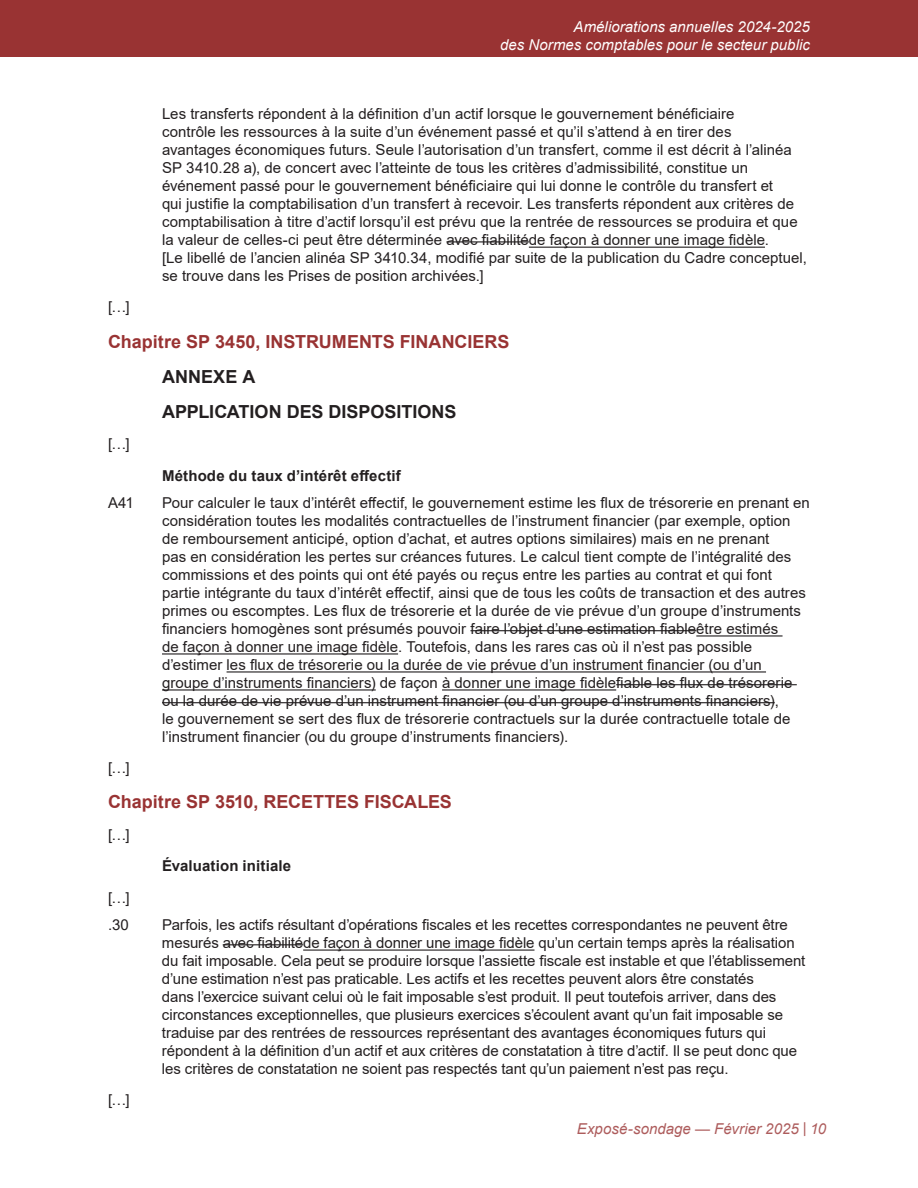
<style>
.page{position:relative;width:918px;height:1188px;background:#fff}
.page>*{position:absolute;margin:0;border:0;box-sizing:border-box;transform-origin:0 0}
.t1{font:700 18px "Arial";color:#933}
.t2{font:700 18px/35.1px "Arial";color:#231f20}
.t3{font:15px/18px "Arial";color:#231f20}
.t4{font:italic 15px/18px "Arial";letter-spacing:.005em;color:#fff;text-align:right}
.t5{font:700 15px "Arial";letter-spacing:.01em;color:#231f20}
.t6{font:italic 15px "Arial";letter-spacing:.005em;color:#ad5c5c}
</style>
<div class="page">
<div style="left:0;top:0;width:918px;height:57px;background:#933"></div>
<hr style="left:529px;top:247px;width:236px;height:1px;background:#231f20">
<hr style="left:696px;top:635px;width:87px;height:2px;background:#231f20">
<hr style="left:162px;top:653px;width:236px;height:2px;background:#231f20">
<hr style="left:227px;top:671px;width:539px;height:2px;background:#231f20">
<hr style="left:162px;top:689px;width:214px;height:2px;background:#231f20">
<hr style="left:442px;top:689px;width:174px;height:2px;background:#231f20">
<hr style="left:303px;top:950px;width:231px;height:1px;background:#231f20">
<hr style="left:446px;top:241px;width:83px;height:1px;background:#231f20">
<hr style="left:470px;top:630px;width:226px;height:1px;background:#231f20">
<hr style="left:616px;top:684px;width:181px;height:1px;background:#231f20">
<hr style="left:162px;top:702px;width:613px;height:1px;background:#231f20">
<hr style="left:223px;top:944px;width:80px;height:1px;background:#231f20">
<p class="t4" style="left:500px;top:17px;width:311px">Améliorations annuelles 2024-2025<br>des Normes comptables pour le secteur public</p>
<p class="t3" style="left:162px;top:105px;width:646px">Les transferts répondent à la définition d’un actif lorsque le gouvernement bénéficiaire<br>contrôle les ressources à la suite d’un événement passé et qu’il s’attend à en tirer des<br>avantages économiques futurs. Seule l’autorisation d’un transfert, comme il est décrit à l’alinéa SP 3410.28 a), de concert avec l’atteinte de tous les critères d’admissibilité, constitue un événement passé pour le gouvernement bénéficiaire qui lui donne le contrôle du transfert et<br>qui justifie la comptabilisation d’un transfert à recevoir. Les transferts répondent aux critères de comptabilisation à titre d’actif lorsqu’il est prévu que la rentrée de ressources se produira et que la valeur de celles-ci peut être déterminée avec fiabilitéde façon à donner une image fidèle.<br>[Le libellé de l’ancien alinéa SP 3410.34, modifié par suite de la publication du Cadre conceptuel, se trouve dans les Prises de position archivées.]</p>
<p class="t3" style="left:108px;top:298px;width:23px">[…]</p>
<h4 class="t1" style="left:108px;top:329px;width:403px">Chapitre SP 3450, INSTRUMENTS FINANCIERS</h4>
<h5 class="t2" style="left:162px;top:359px;width:296px">ANNEXE A<br>APPLICATION DES DISPOSITIONS</h5>
<p class="t3" style="left:108px;top:435px;width:23px">[…]</p>
<h6 class="t5" style="left:162px;top:465px;width:240px">Méthode du taux d’intérêt effectif</h6>
<p class="t3" style="left:108px;top:493px;width:27px">A41</p>
<p class="t3" style="left:162px;top:493px;width:650px">Pour calculer le taux d’intérêt effectif, le gouvernement estime les flux de trésorerie en prenant en considération toutes les modalités contractuelles de l’instrument financier (par exemple, option de remboursement anticipé, option d’achat, et autres options similaires) mais en ne prenant<br>pas en considération les pertes sur créances futures. Le calcul tient compte de l’intégralité des commissions et des points qui ont été payés ou reçus entre les parties au contrat et qui font partie intégrante du taux d’intérêt effectif, ainsi que de tous les coûts de transaction et des autres primes ou escomptes. Les flux de trésorerie et la durée de vie prévue d’un groupe d’instruments financiers homogènes sont présumés pouvoir faire l’objet d’une estimation fiableêtre estimés<br>de façon à donner une image fidèle. Toutefois, dans les rares cas où il n’est pas possible d’estimer les flux de trésorerie ou la durée de vie prévue d’un instrument financier (ou d’un groupe d’instruments financiers) de façon à donner une image fidèlefiable les flux de trésorerie ou la durée de vie prévue d’un instrument financier (ou d’un groupe d’instruments financiers),<br>le gouvernement se sert des flux de trésorerie contractuels sur la durée contractuelle totale de l’instrument financier (ou du groupe d’instruments financiers).</p>
<p class="t3" style="left:108px;top:759px;width:23px">[…]</p>
<h4 class="t1" style="left:108px;top:789px;width:345px">Chapitre SP 3510, RECETTES FISCALES</h4>
<p class="t3" style="left:108px;top:825px;width:23px">[…]</p>
<h5 class="t5" style="left:162px;top:855px;width:131px">Évaluation initiale</h5>
<p class="t3" style="left:108px;top:884px;width:23px;line-height:27px">[…] .30</p>
<p class="t3" style="left:162px;top:915px;width:645px">Parfois, les actifs résultant d’opérations fiscales et les recettes correspondantes ne peuvent être mesurés avec fiabilitéde façon à donner une image fidèle qu’un certain temps après la réalisation du fait imposable. Cela peut se produire lorsque l’assiette fiscale est instable et que l’établissement d’une estimation n’est pas praticable. Les actifs et les recettes peuvent alors être constatés<br>dans l’exercice suivant celui où le fait imposable s’est produit. Il peut toutefois arriver, dans des circonstances exceptionnelles, que plusieurs exercices s’écoulent avant qu’un fait imposable se traduise par des rentrées de ressources représentant des avantages économiques futurs qui répondent à la définition d’un actif et aux critères de constatation à titre d’actif. Il se peut donc que les critères de constatation ne soient pas respectés tant qu’un paiement n’est pas reçu.</p>
<p class="t3" style="left:108px;top:1091px;width:23px">[…]</p>
<p class="t6" style="left:577px;top:1119px;width:251px">Exposé-sondage — Février 2025 | 10</p>
</div>
